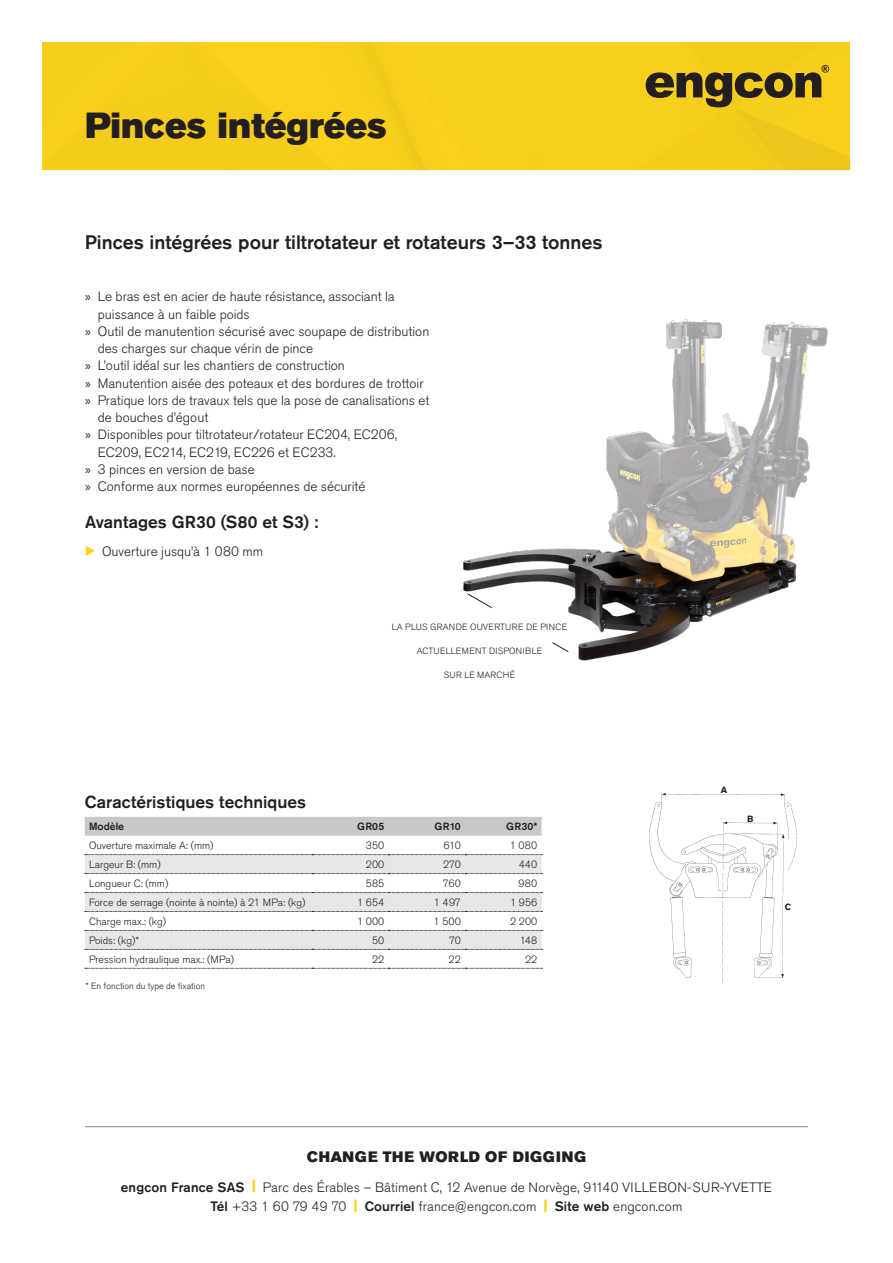
<style>
.page{position:relative;width:893px;height:1263px;background:#fff}
.page>*{position:absolute;margin:0;border:0;box-sizing:border-box;transform-origin:0 0}
.Product_heading{font:36px "Akzidenz Grotesk Pro Super";color:#231f20}
.t1{font:500 19.5px "Akzidenz Grotesk Pro";color:#231f20}
.t2{font:500 17.25px "Akzidenz Grotesk Pro";letter-spacing:.005em;color:#231f20}
.t3{font:15px "Akzidenz Grotesk Pro Super";letter-spacing:.05em;color:#231f20}
.t4{font:300 13.5px/17.2px "Akzidenz Grotesk Pro";color:#231f20}
.t5{font:300 10.5px "Akzidenz Grotesk Pro";color:#231f20}
.t6{font:500 10.5px "Akzidenz Grotesk Pro";color:#231f20}
.engcon_förbehåller{font:300 9px "Akzidenz Grotesk Pro";letter-spacing:.03em;color:#231f20}
.engcon_förbehåller-2{font:300 9px "Akzidenz Grotesk Pro";letter-spacing:.01em;color:#231f20}
.t7{font:700 9px "Akzidenz Grotesk Pro";color:#231f20}
.s1{font-family:"Myriad Pro";font-weight:400}
.s2{font-weight:500}
.s3{font-family:"Akzidenz Grotesk Pro Super";font-weight:400;color:#fed105}
</style>
<div class="page">
<div style="left:43px;top:43px;width:807px;height:128px;background:#f8cf1c"></div>
<hr style="left:85px;top:1126px;width:723px;height:1px;background:#808285">
<img style="left:463px;top:319px;width:365px;height:342px">
<svg style="left:467px;top:593px;width:102px;height:60px"></svg>
<img style="left:649px;top:793px;width:148px;height:190px">
<div style="left:85px;top:817px;width:457px;height:19px;background:#c7c8ca"></div>
<svg style="left:85px;top:854px;width:457px;height:96px"></svg>
<svg style="left:85px;top:968px;width:457px;height:1px"></svg>
<p class="Product_heading" style="left:85px;top:102px;width:303px">Pinces intégrées</p>
<h1 class="t1" style="left:85px;top:229px;width:519px">Pinces intégrées pour tiltrotateur et rotateurs 3–33 tonnes</h1>
<p class="t4" style="left:98px;top:288px;width:298px;text-indent:-13px"><span class="s1">»</span> Le bras est en acier de haute résistance, associant la puissance à un faible poids</p>
<p class="t4" style="left:98px;top:323px;width:333px;text-indent:-13px"><span class="s1">»</span> Outil de manutention sécurisé avec soupape de distribution des charges sur chaque vérin de pince</p>
<p class="t4" style="left:85px;top:357px;width:261px"><span class="s1">»</span> L’outil idéal sur les chantiers de construction</p>
<p class="t4" style="left:85px;top:374px;width:340px"><span class="s1">»</span> Manutention aisée des poteaux et des bordures de trottoir</p>
<p class="t4" style="left:98px;top:392px;width:333px;text-indent:-13px"><span class="s1">»</span> Pratique lors de travaux tels que la pose de canalisations et de bouches d’égout</p>
<p class="t4" style="left:98px;top:426px;width:301px;text-indent:-13px"><span class="s1">»</span> Disponibles pour tiltrotateur/rotateur EC204, EC206,<br>EC209, EC214, EC219, EC226 et EC233.</p>
<p class="t4" style="left:85px;top:461px;width:171px"><span class="s1">»</span> 3 pinces en version de base</p>
<p class="t4" style="left:85px;top:478px;width:282px"><span class="s1">»</span> Conforme aux normes européennes de sécurité</p>
<h2 class="t2" style="left:85px;top:510px;width:235px">Avantages GR30 (S80 et S3) :</h2>
<p class="t4" style="left:102px;top:542px;width:163px">Ouverture jusqu’à 1 080 mm</p>
<p class="engcon_förbehåller" style="left:392px;top:621px;width:177px">LA PLUS GRANDE OUVERTURE DE PINCE</p>
<p class="engcon_förbehåller" style="left:417px;top:645px;width:127px">ACTUELLEMENT DISPONIBLE</p>
<p class="engcon_förbehåller" style="left:444px;top:669px;width:73px">SUR LE MARCHÉ</p>
<h2 class="t2" style="left:85px;top:791px;width:223px">Caractéristiques techniques</h2>
<p class="t6" style="left:89px;top:820px;width:37px">Modèle</p>
<p class="t6" style="left:357px;top:820px;width:29px">GR05</p>
<p class="t6" style="left:435px;top:820px;width:28px">GR10</p>
<p class="t6" style="left:506px;top:820px;width:33px">GR30*</p>
<p class="t5" style="left:89px;top:839px;width:126px">Ouverture maximale A: (mm)</p>
<p class="t5" style="left:366px;top:839px;width:20px">350</p>
<p class="t5" style="left:443px;top:839px;width:19px">610</p>
<p class="t5" style="left:510px;top:839px;width:29px">1 080</p>
<p class="t5" style="left:89px;top:857px;width:73px">Largeur B: (mm)</p>
<p class="t5" style="left:366px;top:857px;width:20px">200</p>
<p class="t5" style="left:443px;top:857px;width:19px">270</p>
<p class="t5" style="left:519px;top:857px;width:20px">440</p>
<p class="t5" style="left:89px;top:876px;width:81px">Longueur C: (mm)</p>
<p class="t5" style="left:366px;top:876px;width:20px">585</p>
<p class="t5" style="left:443px;top:876px;width:19px">760</p>
<p class="t5" style="left:519px;top:876px;width:20px">980</p>
<p class="t5" style="left:89px;top:895px;width:218px">Force de serrage (nointe à nointe) à 21 MPa: (kg)</p>
<p class="t5" style="left:357px;top:895px;width:29px">1 654</p>
<p class="t5" style="left:434px;top:895px;width:28px">1 497</p>
<p class="t5" style="left:510px;top:895px;width:29px">1 956</p>
<p class="t5" style="left:89px;top:914px;width:79px">Charge max.: (kg)</p>
<p class="t5" style="left:357px;top:914px;width:29px">1 000</p>
<p class="t5" style="left:434px;top:914px;width:29px">1 500</p>
<p class="t5" style="left:510px;top:914px;width:29px">2 200</p>
<p class="t5" style="left:89px;top:933px;width:52px">Poids: (kg)*</p>
<p class="t5" style="left:372px;top:933px;width:14px">50</p>
<p class="t5" style="left:449px;top:933px;width:13px">70</p>
<p class="t5" style="left:520px;top:933px;width:19px">148</p>
<p class="t5" style="left:89px;top:952px;width:147px">Pression hydraulique max.: (MPa)</p>
<p class="t5" style="left:372px;top:952px;width:14px">22</p>
<p class="t5" style="left:449px;top:952px;width:14px">22</p>
<p class="t5" style="left:525px;top:952px;width:14px">22</p>
<p class="engcon_förbehåller-2" style="left:86px;top:980px;width:121px">* En fonction du type de fixation</p>
<p class="t7" style="left:721px;top:784px;width:8px">A</p>
<p class="t7" style="left:747px;top:813px;width:8px">B</p>
<p class="t7" style="left:785px;top:900px;width:8px">C</p>
<p class="t3" style="left:307px;top:1146px;width:281px">CHANGE THE WORLD OF DIGGING</p>
<p class="t4" style="left:121px;top:1177px;width:653px;line-height:19.5px;text-align:center"><span class="s2">engcon France SAS</span> <span class="s3">|</span> Parc des Érables – Bâtiment C, 12 Avenue de Norvège, 91140 VILLEBON-SUR-YVETTE<br><span class="s2">Tél</span> +33 1 60 79 49 70 <span class="s3">|</span> <span class="s2">Courriel</span> france@engcon.com <span class="s3">|</span> <span class="s2">Site web</span> engcon.com</p>
</div>
